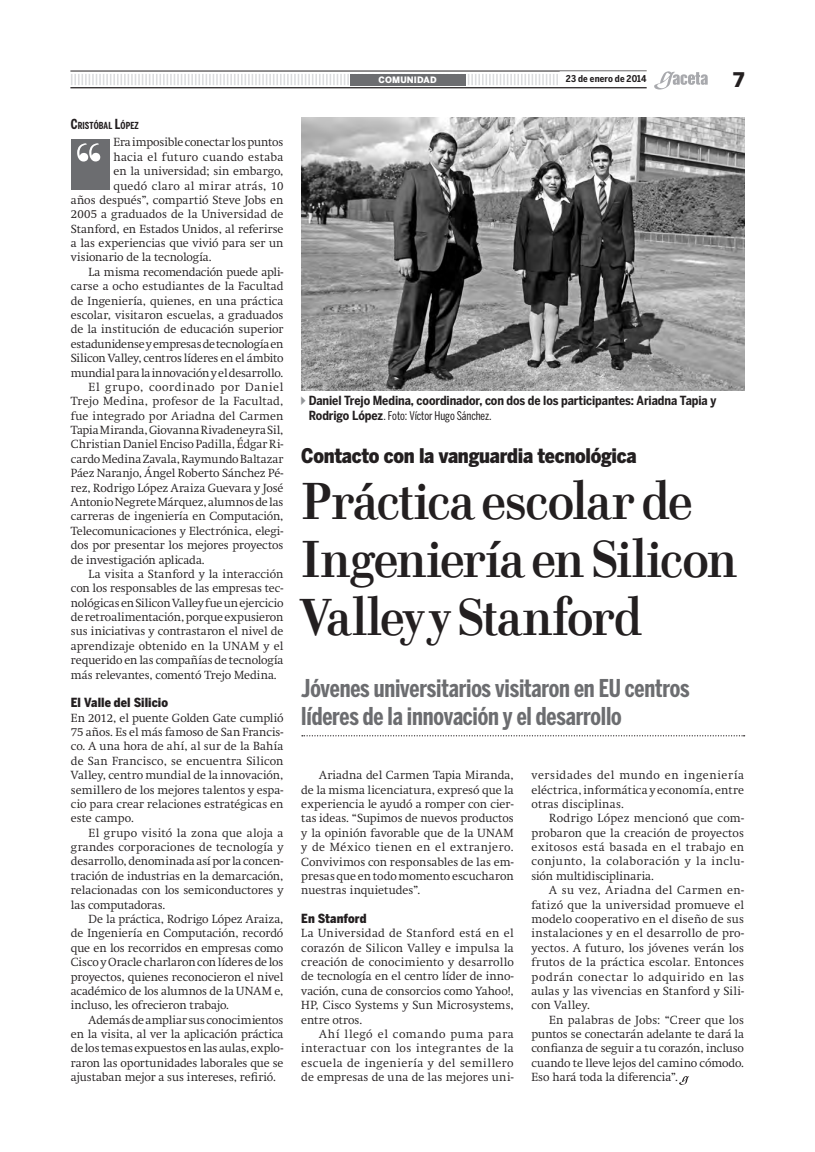
<style>
.page{position:relative;width:815px;height:1152px;background:#fff}
.page>*{position:absolute;margin:0;border:0;box-sizing:border-box;transform-origin:0 0}
._3_0_Tex_Cap_4{font:700 56.38px "Cellini TF";color:#fff}
._1_0_Cabeza_Principa{font:700 52.5px/57.8px "Cellini TF";letter-spacing:-.02em;color:#231f20;scale:.95 1}
._2_0_Sumario_2{font:700 extra-condensed 24.38px/27.5px "Benton Sans";letter-spacing:-.01em;color:#6c6d70}
._0_0_Balazo{font:900 condensed 20px "Benton Sans";letter-spacing:-.015em;color:#231f20}
.t1{font:900 20px "Benton Sans";color:#231f20}
.t2{font:700 condensed 12.5px "Benton Sans";letter-spacing:-.005em;color:#231f20}
._3_0_Descanso{font:900 condensed 12.5px "Benton Sans";letter-spacing:.005em;color:#231f20}
.t3{font:extra-condensed 11.88px "Benton Sans";letter-spacing:-.005em;color:#231f20}
._3_0_Texto{font:300 11.62px/14.4px "Swift";color:#231f20;text-align:justify}
._3_0_Tex_s_sangria{font:300 11.62px/14.4px "Swift";letter-spacing:.005em;color:#231f20;text-align:justify}
._3_0_Tex_Cap_4-2{font:300 11.62px "Swift";letter-spacing:.005em;color:#231f20}
._3_0_Tex_Cap_4-3{font:300 11.62px "Swift";letter-spacing:.035em;color:#231f20}
._4_0_Crédito_nota{font:700 extra-condensed 9.62px "Benton Sans";letter-spacing:.01em;color:#231f20}
.t4{font:700 condensed 9.38px "Benton Sans";letter-spacing:.01em;color:#231f20}
.t5{font:900 8.75px "Benton Sans";letter-spacing:.01em;color:#fff}
.s1{font-size:13.75px}
.s2{font-weight:700;font-stretch:condensed;font-size:12.5px}
</style>
<div class="page">
<svg style="left:71px;top:74px;width:487px;height:11px"></svg>
<hr style="left:70px;top:71px;width:577px;height:1px;background:#231f20">
<hr style="left:70px;top:87px;width:577px;height:1px;background:#231f20">
<div style="left:350px;top:74px;width:115px;height:11px;background:#6c6d70"></div>
<svg style="left:654px;top:71px;width:54px;height:19px"></svg>
<div style="left:560px;top:71px;width:93px;height:15px;background:#fff"></div>
<div style="left:71px;top:139px;width:38px;height:50px;background:#6c6d70"></div>
<svg style="left:302px;top:735px;width:443px;height:1px"></svg>
<img style="left:301px;top:118px;width:443px;height:273px">
<svg style="left:679px;top:1076px;width:10px;height:8px"></svg>
<p class="_4_0_Crédito_nota" style="left:71px;top:120px;width:69px"><span class="s1">C</span>RISTÓBAL <span class="s1">L</span>ÓPEZ</p>
<p class="_3_0_Tex_Cap_4" style="left:75px;top:130px;width:29px">“</p>
<p class="_3_0_Tex_Cap_4-2" style="left:113px;top:136px;width:172px">Era imposible conectar los puntos</p>
<p class="_3_0_Tex_Cap_4-3" style="left:113px;top:150px;width:171px">hacia el futuro cuando estaba</p>
<p class="_3_0_Tex_Cap_4-2" style="left:113px;top:164px;width:172px">en la universidad; sin embargo,</p>
<p class="_3_0_Tex_Cap_4-3" style="left:113px;top:179px;width:172px">quedó claro al mirar atrás, 10</p>
<p class="_3_0_Tex_Cap_4-2" style="left:71px;top:193px;width:214px">años después”, compartió Steve Jobs en</p>
<p class="_3_0_Tex_Cap_4-2" style="left:71px;top:207px;width:214px">2005 a graduados de la Universidad de</p>
<p class="_3_0_Tex_Cap_4-2" style="left:71px;top:222px;width:214px">Stanford, en Estados Unidos, al referirse</p>
<p class="_3_0_Tex_Cap_4-2" style="left:71px;top:236px;width:214px">a las experiencias que vivió para ser un</p>
<p class="_3_0_Tex_Cap_4-2" style="left:71px;top:251px;width:142px">visionario de la tecnología.</p>
<p class="_3_0_Texto" style="left:71px;top:265px;width:214px;text-indent:18px">La misma recomendación puede apli&shy;carse a ocho estudiantes de la Facultad de Ingeniería, quienes, en una práctica escolar, visitaron escuelas, a graduados de la institución de educación superior estadunidense y empresas de tecnología en Silicon Valley, centros líderes en el ámbito mundial para la innovación y el desarrollo.</p>
<p class="_3_0_Texto" style="left:71px;top:380px;width:214px;text-indent:18px">El grupo, coordinado por Daniel Trejo Medina, profesor de la Facultad, fue integrado por Ariadna del Carmen Tapia Miranda, Giovanna Rivadeneyra Sil, Christian Daniel Enciso Padilla, Édgar Ri&shy;cardo Medina Zavala, Raymundo Baltazar Páez Naranjo, Ángel Roberto Sánchez Pé&shy;rez, Rodrigo López Araiza Guevara y José Antonio Negrete Márquez, alumnos de las carreras de ingeniería en Computación, Telecomunicaciones y Electrónica, elegi&shy;dos por presentar los mejores proyectos de investigación aplicada.</p>
<p class="_3_0_Texto" style="left:71px;top:567px;width:214px;text-indent:18px">La visita a Stanford y la interacción con los responsables de las empresas tec&shy;nológicas en Silicon Valley fue un ejercicio de retroalimentación, porque expusieron sus iniciativas y contrastaron el nivel de aprendizaje obtenido en la UNAM y el requerido en las compañías de tecnología más relevantes, comentó Trejo Medina.</p>
<p class="_3_0_Descanso" style="left:71px;top:695px;width:99px">El Valle del Silicio</p>
<p class="_3_0_Tex_s_sangria" style="left:71px;top:710px;width:214px">En 2012, el puente Golden Gate cumplió 75 años. Es el más famoso de San Francis&shy;co. A una hora de ahí, al sur de la Bahía de San Francisco, se encuentra Silicon Valley, centro mundial de la innovación, semillero de los mejores talentos y espa&shy;cio para crear relaciones estratégicas en este campo.</p>
<p class="_3_0_Texto" style="left:71px;top:825px;width:214px;text-indent:18px">El grupo visitó la zona que aloja a grandes corporaciones de tecnología y desarrollo, denominada así por la concen&shy;tración de industrias en la demarcación, relacionadas con los semiconductores y las computadoras.</p>
<p class="_3_0_Texto" style="left:71px;top:912px;width:214px;text-indent:18px">De la práctica, Rodrigo López Araiza, de Ingeniería en Computación, recordó que en los recorridos en empresas como Cisco y Oracle charlaron con líderes de los proyectos, quienes reconocieron el nivel académico de los alumnos de la UNAM e, incluso, les ofrecieron trabajo.</p>
<p class="_3_0_Texto" style="left:71px;top:1012px;width:214px;text-indent:18px">Además de ampliar sus conocimientos en la visita, al ver la aplicación práctica de los temas expuestos en las aulas, explo&shy;raron las oportunidades laborales que se ajustaban mejor a sus intereses, refirió.</p>
<p class="t5" style="left:379px;top:74px;width:60px">COMUNIDAD</p>
<p class="t4" style="left:566px;top:73px;width:82px">23 de enero de 2014</p>
<p class="t1" style="left:733px;top:68px;width:12px">7</p>
<p class="t2" style="left:309px;top:393px;width:409px">Daniel Trejo Medina, coordinador, con dos de los participantes: Ariadna Tapia y</p>
<p class="t3" style="left:309px;top:408px;width:185px"><span class="s2">Rodrigo López</span>. Foto: Víctor Hugo Sánchez.</p>
<p class="_0_0_Balazo" style="left:301px;top:443px;width:337px">Contacto con la vanguardia tecnológica</p>
<p class="_1_0_Cabeza_Principa" style="left:301px;top:471px;width:460px">Práctica escolar de<br>Ingeniería en Silicon<br>Valley y Stanford</p>
<p class="_2_0_Sumario_2" style="left:301px;top:674px;width:390px">Jóvenes universitarios visitaron en EU centros líderes de la innovación y el desarrollo</p>
<p class="_3_0_Texto" style="left:301px;top:768px;width:214px;text-indent:18px">Ariadna del Carmen Tapia Miranda, de la misma licenciatura, expresó que la experiencia le ayudó a romper con cier&shy;tas ideas. “Supimos de nuevos productos y la opinión favorable que de la UNAM y de México tienen en el extranjero.<br>Convivimos con responsables de las em&shy;presas que en todo momento escucharon nuestras inquietudes”.</p>
<p class="_3_0_Descanso" style="left:301px;top:911px;width:67px">En Stanford</p>
<p class="_3_0_Tex_s_sangria" style="left:301px;top:926px;width:214px">La Universidad de Stanford está en el corazón de Silicon Valley e impulsa la creación de conocimiento y desarrollo de tecnología en el centro líder de inno&shy;vación, cuna de consorcios como Yahoo!, HP, Cisco Systems y Sun Microsystems, entre otros.</p>
<p class="_3_0_Texto" style="left:301px;top:1026px;width:214px;text-indent:18px">Ahí llegó el comando puma para interactuar con los integrantes de la escuela de ingeniería y del semillero de empresas de una de las mejores uni-</p>
<p class="_3_0_Texto" style="left:531px;top:768px;width:214px">versidades del mundo en ingeniería eléctrica, informática y economía, entre otras disciplinas.</p>
<p class="_3_0_Texto" style="left:531px;top:811px;width:214px;text-indent:18px">Rodrigo López mencionó que com&shy;probaron que la creación de proyectos exitosos está basada en el trabajo en conjunto, la colaboración y la inclu&shy;sión multidisciplinaria.</p>
<p class="_3_0_Texto" style="left:531px;top:883px;width:214px;text-indent:18px">A su vez, Ariadna del Carmen en&shy;fatizó que la universidad promueve el modelo cooperativo en el diseño de sus instalaciones y en el desarrollo de pro&shy;yectos. A futuro, los jóvenes verán los frutos de la práctica escolar. Entonces podrán conectar lo adquirido en las aulas y las vivencias en Stanford y Sili&shy;con Valley.</p>
<p class="_3_0_Texto" style="left:531px;top:1012px;width:214px;text-indent:18px">En palabras de Jobs: “Creer que los puntos se conectarán adelante te dará la confianza de seguir a tu corazón, incluso cuando te lleve lejos del camino cómodo.<br>Eso hará toda la diferencia”.</p>
</div>
